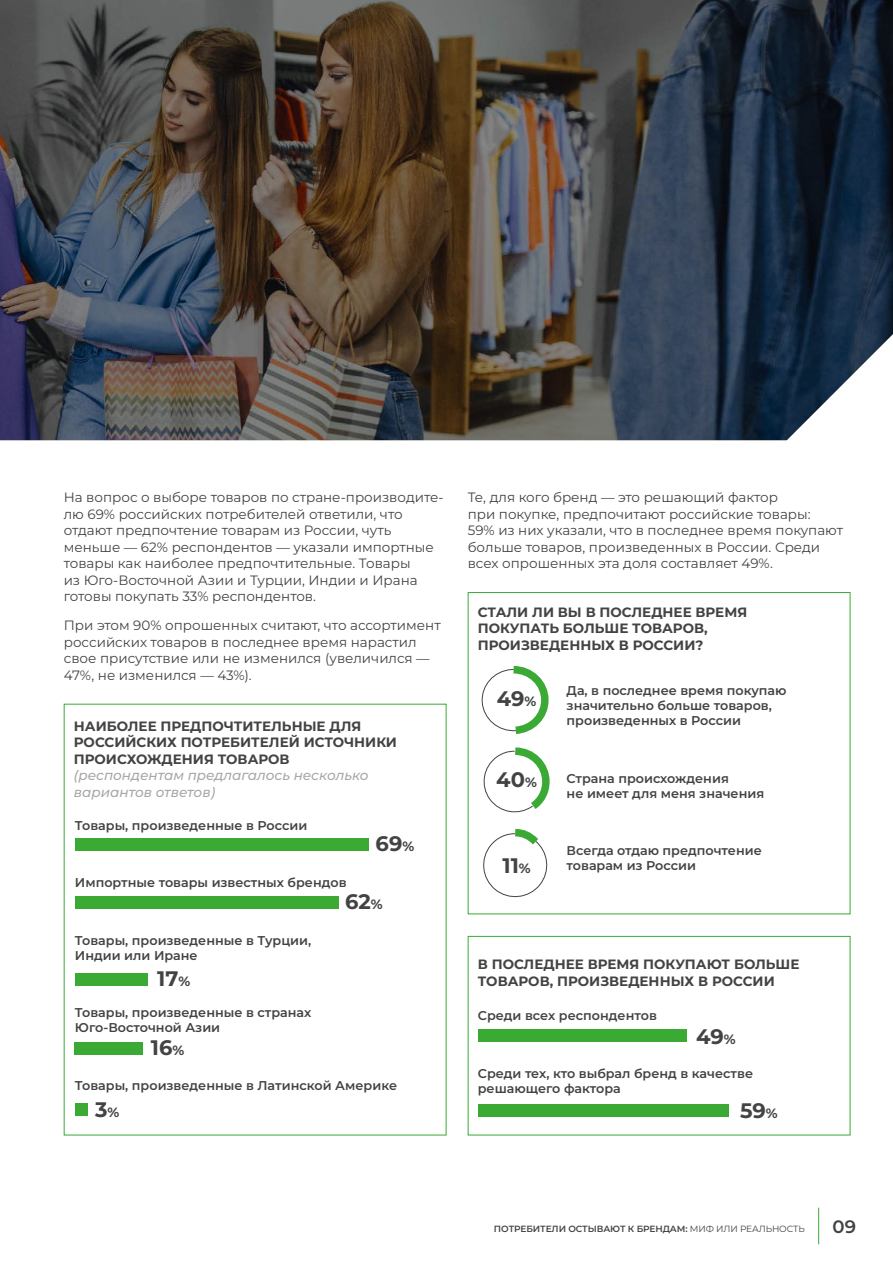
<style>
.page{position:relative;width:893px;height:1263px;background:#fff}
.page>*{position:absolute;margin:0;border:0;box-sizing:border-box;transform-origin:0 0}
.t1{font:700 21px "Montserrat";color:#424343}
.t2{font:600 18px "Montserrat";color:#424343}
.t3{font:13.5px/16.5px "Montserrat";color:#424343}
.t4{font:700 13.5px/16.5px "Montserrat";color:#424343}
.t5{font:italic 500 13.5px/16.5px "Montserrat";color:#a8a8a7}
.t6{font:600 12.75px/15px "Montserrat";color:#424343}
.t7{font:600 9px "Montserrat";letter-spacing:-.01em;color:#424343}
.s1{font-size:13.5px}
.s2{font-weight:400}
</style>
<div class="page">
<img style="left:0;top:0;width:893px;height:440px">
<div style="left:75px;top:838px;width:293px;height:12px;background:#3aaa35"></div>
<div style="left:75px;top:896px;width:264px;height:12px;background:#3aaa35"></div>
<div style="left:75px;top:973px;width:72px;height:13px;background:#3aaa35"></div>
<div style="left:75px;top:1042px;width:68px;height:13px;background:#3aaa35"></div>
<div style="left:75px;top:1103px;width:13px;height:12px;background:#3aaa35"></div>
<div style="left:468px;top:936px;width:382px;height:199px;border:1px solid #3aaa35"></div>
<svg style="left:483px;top:747px;width:67px;height:66px"></svg>
<svg style="left:481px;top:666px;width:68px;height:68px"></svg>
<svg style="left:483px;top:829px;width:65px;height:69px"></svg>
<div style="left:478px;top:1029px;width:208px;height:13px;background:#3aaa35"></div>
<div style="left:478px;top:1104px;width:251px;height:13px;background:#3aaa35"></div>
<hr style="left:818px;top:1208px;width:1px;height:36px;background:#3aaa35">
<p class="t3" style="left:64px;top:489px;width:381px">На вопрос о выборе товаров по стране-производите&shy;лю 69% российских потребителей ответили, что отдают предпочтение товарам из России, чуть меньше — 62% респондентов — указали импортные товары как наиболее предпочтительные. Товары<br>из Юго-Восточной Азии и Турции, Индии и Ирана готовы покупать 33% респондентов.</p>
<p class="t3" style="left:64px;top:617px;width:378px">При этом 90% опрошенных считают, что ассортимент российских товаров в последнее время нарастил свое присутствие или не изменился (увеличился — 47%, не изменился — 43%).</p>
<p class="t4" style="left:74px;top:717px;width:325px">НАИБОЛЕЕ ПРЕДПОЧТИТЕЛЬНЫЕ ДЛЯ<br>РОССИЙСКИХ ПОТРЕБИТЕЛЕЙ ИСТОЧНИКИ<br>ПРОИСХОЖДЕНИЯ ТОВАРОВ</p>
<p class="t5" style="left:74px;top:767px;width:296px">(респондентам предлагалось несколько вариантов ответов)</p>
<p class="t6" style="left:75px;top:817px;width:234px">Товары, произведенные в России</p>
<p class="t6" style="left:75px;top:875px;width:273px">Импортные товары известных брендов</p>
<h1 class="t1" style="left:376px;top:830px;width:40px">69<span class="s1">%</span></h1>
<p class="t6" style="left:75px;top:932px;width:238px">Товары, произведенные в Турции,<br>Индии или Иране</p>
<h1 class="t1" style="left:157px;top:964px;width:35px">17<span class="s1">%</span></h1>
<p class="t6" style="left:75px;top:1005px;width:238px">Товары, произведенные в странах<br>Юго-Восточной Азии</p>
<h1 class="t1" style="left:151px;top:1034px;width:35px">16<span class="s1">%</span></h1>
<h1 class="t1" style="left:345px;top:887px;width:39px">62<span class="s1">%</span></h1>
<p class="t6" style="left:75px;top:1077px;width:324px">Товары, произведенные в Латинской Америке</p>
<h1 class="t1" style="left:95px;top:1095px;width:26px">3<span class="s1">%</span></h1>
<p class="t3" style="left:468px;top:489px;width:377px">Те, для кого бренд — это решающий фактор<br>при покупке, предпочитают российские товары:<br>59% из них указали, что в последнее время покупают больше товаров, произведенных в России. Среди всех опрошенных эта доля составляет 49%.</p>
<p class="t4" style="left:478px;top:604px;width:271px">СТАЛИ ЛИ ВЫ В ПОСЛЕДНЕЕ ВРЕМЯ<br>ПОКУПАТЬ БОЛЬШЕ ТОВАРОВ,<br>ПРОИЗВЕДЕННЫХ В РОССИИ?</p>
<h1 class="t1" style="left:497px;top:684px;width:41px">49<span class="s1">%</span></h1>
<h1 class="t1" style="left:496px;top:766px;width:42px">40<span class="s1">%</span></h1>
<h1 class="t1" style="left:502px;top:851px;width:30px">11<span class="s1">%</span></h1>
<p class="t6" style="left:567px;top:683px;width:221px">Да, в последнее время покупаю значительно больше товаров, произведенных в России</p>
<p class="t6" style="left:567px;top:770px;width:199px">Страна происхождения<br>не имеет для меня значения</p>
<p class="t6" style="left:567px;top:843px;width:197px">Всегда отдаю предпочтение товарам из России</p>
<p class="t4" style="left:478px;top:956px;width:323px">В ПОСЛЕДНЕЕ ВРЕМЯ ПОКУПАЮТ БОЛЬШЕ<br>ТОВАРОВ, ПРОИЗВЕДЕННЫХ В РОССИИ</p>
<p class="t6" style="left:478px;top:1008px;width:181px">Среди всех респондентов</p>
<h1 class="t1" style="left:696px;top:1022px;width:41px">49<span class="s1">%</span></h1>
<p class="t6" style="left:478px;top:1065px;width:277px">Среди тех, кто выбрал бренд в качестве решающего фактора</p>
<h1 class="t1" style="left:740px;top:1096px;width:39px">59<span class="s1">%</span></h1>
<p class="t7" style="left:494px;top:1222px;width:312px">ПОТРЕБИТЕЛИ ОСТЫВАЮТ К БРЕНДАМ: <span class="s2">МИФ ИЛИ РЕАЛЬНОСТЬ</span></p>
<h2 class="t2" style="left:833px;top:1215px;width:25px">09</h2>
</div>
